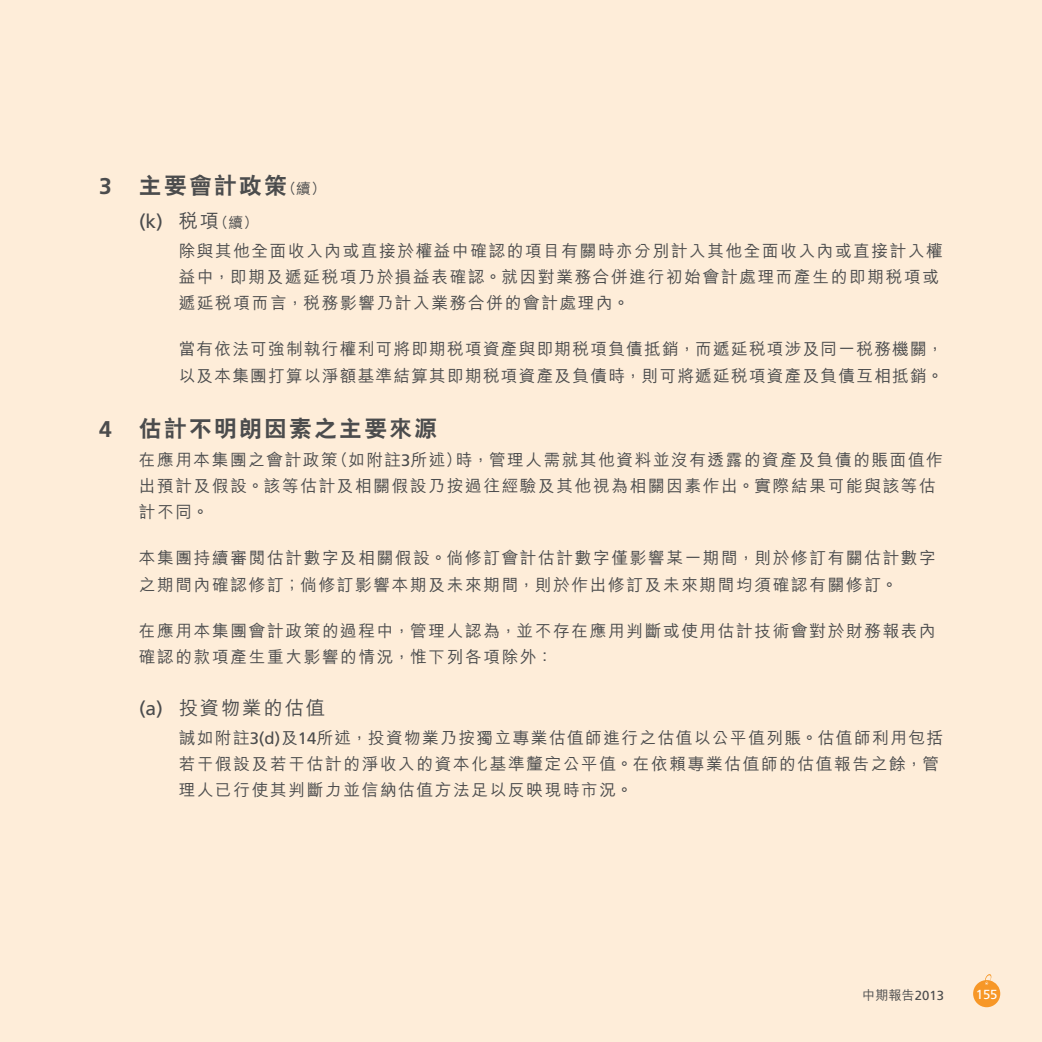
<style>
.page{position:relative;width:1042px;height:1042px;background:#fff}
.page>*{position:absolute;margin:0;border:0;box-sizing:border-box;transform-origin:0 0}
.t1{font:22.75px "C Hei 2 HK Xbold E Ten B5 H";letter-spacing:.1em;color:#4b4c4d}
.t2{font:19.25px "M Hei HK Medium E Ten B5 H";letter-spacing:.1em;color:#4b4c4d}
.t3{font:19.25px "Frutiger LT Std";color:#4b4c4d}
.t4{font:16.62px/26.2px "M Hei HK Medium E Ten B5 H";letter-spacing:.1em;color:#4b4c4d}
.t5{font:16.62px/26.2px "M Hei HK Medium E Ten B5 H";letter-spacing:.075em;color:#4b4c4d}
.t6{font:13.12px "M Hei HK Medium E Ten B5 H";color:#4b4c4d}
.t7{font:13.12px "Frutiger LT Std";color:#fff}
.s1{font-family:"Frutiger LT Std";font-weight:700}
.s2{font-family:"M Hei HK Medium E Ten B5 H";font-size:14.88px}
.s3{font-family:"M Hei HK Medium E Ten B5 H"}
.s4{font-family:"Frutiger LT Std"}
</style>
<div class="page">
<div style="left:0;top:0;width:1041px;height:1041px;background:#feedd9"></div>
<svg style="left:973px;top:974px;width:27px;height:33px"></svg>
<h1 class="t1" style="left:99px;top:176px;width:228px"><span class="s1">3</span> 主要會計政策<span class="s2">（續）</span></h1>
<p class="t3" style="left:139px;top:213px;width:121px">(k) <span class="s3">稅項</span><span class="s2">（續）</span></p>
<p class="t4" style="left:179px;top:239px;width:765px">除與其他全面收入內或直接於權益中確認的項目有關時亦分別計入其他全面收入內或直接計入權益中，即期及遞延稅項乃於損益表確認。就因對業務合併進行初始會計處理而產生的即期稅項或遞延稅項而言，稅務影響乃計入業務合併的會計處理內。</p>
<p class="t5" style="left:179px;top:338px;width:766px">當有依法可強制執行權利可將即期稅項資產與即期稅項負債抵銷，而遞延稅項涉及同一稅務機關，以及本集團打算以淨額基準結算其即期稅項資產及負債時，則可將遞延稅項資產及負債互相抵銷。</p>
<h1 class="t1" style="left:99px;top:420px;width:339px"><span class="s1">4</span> 估計不明朗因素之主要來源</h1>
<p class="t4" style="left:139px;top:448px;width:805px">在應用本集團之會計政策（如附註<span class="s4">3</span>所述）時，管理人需就其他資料並沒有透露的資產及負債的賬面值作出預計及假設。該等估計及相關假設乃按過往經驗及其他視為相關因素作出。實際結果可能與該等估計不同。</p>
<p class="t4" style="left:139px;top:547px;width:798px">本集團持續審閱估計數字及相關假設。倘修訂會計估計數字僅影響某一期間，則於修訂有關估計數字之期間內確認修訂；倘修訂影響本期及未來期間，則於作出修訂及未來期間均須確認有關修訂。</p>
<p class="t4" style="left:139px;top:619px;width:798px">在應用本集團會計政策的過程中，管理人認為，並不存在應用判斷或使用估計技術會對於財務報表內確認的款項產生重大影響的情況，惟下列各項除外：</p>
<p class="t2" style="left:139px;top:700px;width:187px"><span class="s4">(a)</span> 投資物業的估值</p>
<p class="t4" style="left:179px;top:726px;width:765px">誠如附註<span class="s4">3(d)</span>及<span class="s4">14</span>所述，投資物業乃按獨立專業估值師進行之估值以公平值列賬。估值師利用包括若干假設及若干估計的淨收入的資本化基準釐定公平值。在依賴專業估值師的估值報告之餘，管理人已行使其判斷力並信納估值方法足以反映現時市況。</p>
<p class="t6" style="left:862px;top:989px;width:83px">中期報告<span class="s4">2013</span></p>
<p class="t7" style="left:975px;top:989px;width:23px">155</p>
</div>
